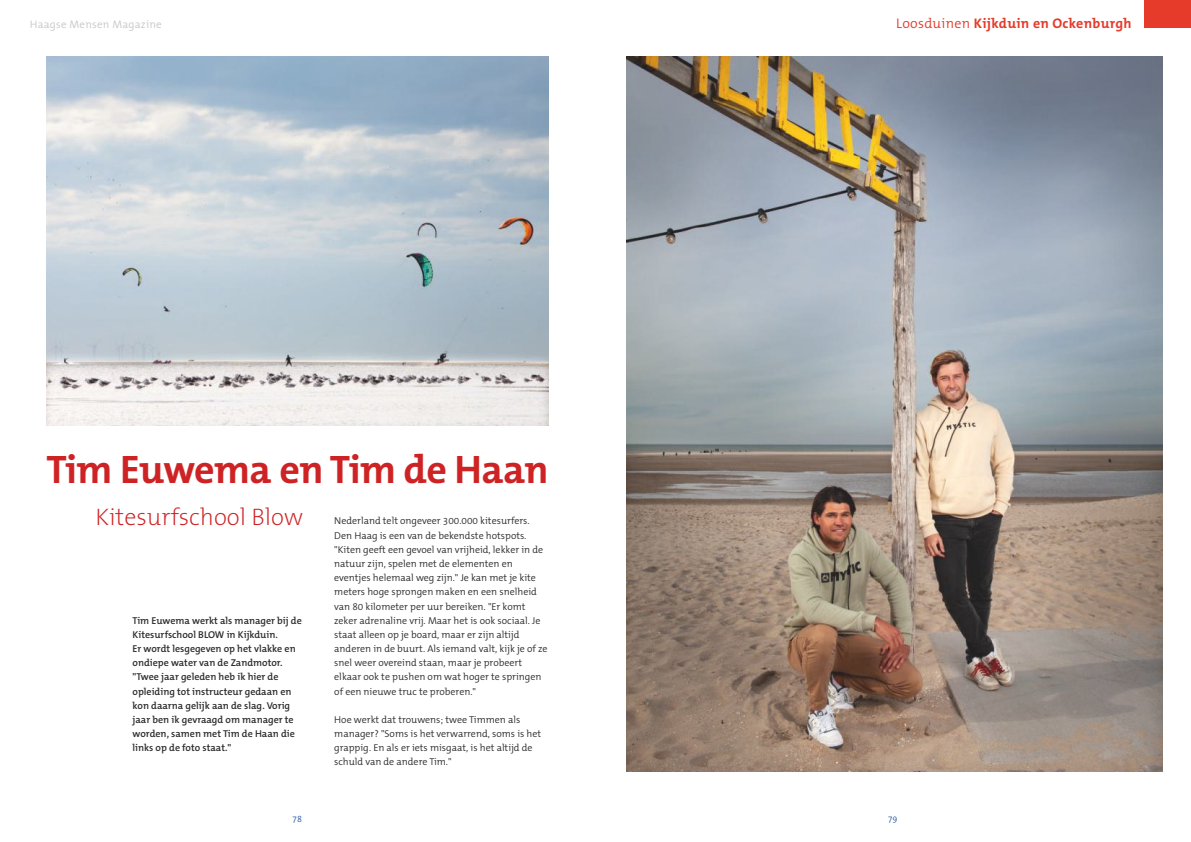
<style>
.page{position:relative;width:1191px;height:842px;background:#fff}
.page>*{position:absolute;margin:0;border:0;box-sizing:border-box;transform-origin:0 0}
.t1{font:700 40px "The Mix B W7";letter-spacing:-.015em;color:#ce2325}
.t2{font:200 24px "The Mix B W2";color:#ce2325}
.t3{font:700 14px "The Mix B W7";letter-spacing:.02em;color:#e63b2a}
.t4{font:300 11px "The Mix B W4";letter-spacing:.02em;color:#c6c7c7}
.t5{font:300 10px/14.2px "The Mix B W4";color:#2b2b2a}
.t6{font:600 10px/14.2px "The Mix B W6";color:#2b2b2a}
.t7{font:300 9px "The Mix B W4";color:#2556a1}
.s1{font-family:"The Mix B W4";font-weight:300}
</style>
<div class="page">
<div style="left:1144px;top:0;width:47px;height:28px;background:#e63b2a"></div>
<img style="left:47px;top:57px;width:502px;height:368px">
<img style="left:626px;top:57px;width:536px;height:714px">
<p class="t4" style="left:30px;top:18px;width:133px">Haagse Mensen Magazine</p>
<h3 class="t3" style="left:896px;top:15px;width:237px"><span class="s1">Loosduinen</span> Kijkduin en Ockenburgh</h3>
<h1 class="t1" style="left:46px;top:444px;width:504px">Tim Euwema en Tim de Haan</h1>
<p class="t5" style="left:334px;top:514px;width:215px">Nederland telt ongeveer 300.000 kitesurfers.<br>Den Haag is een van de bekendste hotspots. "Kiten geeft een gevoel van vrijheid, lekker in de natuur zijn, spelen met de elementen en eventjes helemaal weg zijn." Je kan met je kite meters hoge sprongen maken en een snelheid van 80 kilometer per uur bereiken. "Er komt zeker adrenaline vrij. Maar het is ook sociaal. Je staat alleen op je board, maar er zijn altijd anderen in de buurt. Als iemand valt, kijk je of ze snel weer overeind staan, maar je probeert elkaar ook te pushen om wat hoger te springen of een nieuwe truc te proberen."</p>
<p class="t5" style="left:334px;top:712px;width:208px">Hoe werkt dat trouwens; twee Timmen als manager? "Soms is het verwarrend, soms is het grappig. En als er iets misgaat, is het altijd de schuld van de andere Tim."</p>
<h2 class="t2" style="left:95px;top:501px;width:209px">Kitesurfschool Blow</h2>
<p class="t6" style="left:133px;top:613px;width:171px">Tim Euwema werkt als manager bij de<br>Kitesurfschool BLOW in Kijkduin.<br>Er wordt lesgegeven op het vlakke en ondiepe water van de Zandmotor. "Twee jaar geleden heb ik hier de opleiding tot instructeur gedaan en kon daarna gelijk aan de slag. Vorig jaar ben ik gevraagd om manager te worden, samen met Tim de Haan die links op de foto staat."</p>
<p class="t7" style="left:292px;top:813px;width:11px">78</p>
<p class="t7" style="left:887px;top:813px;width:11px">79</p>
</div>
